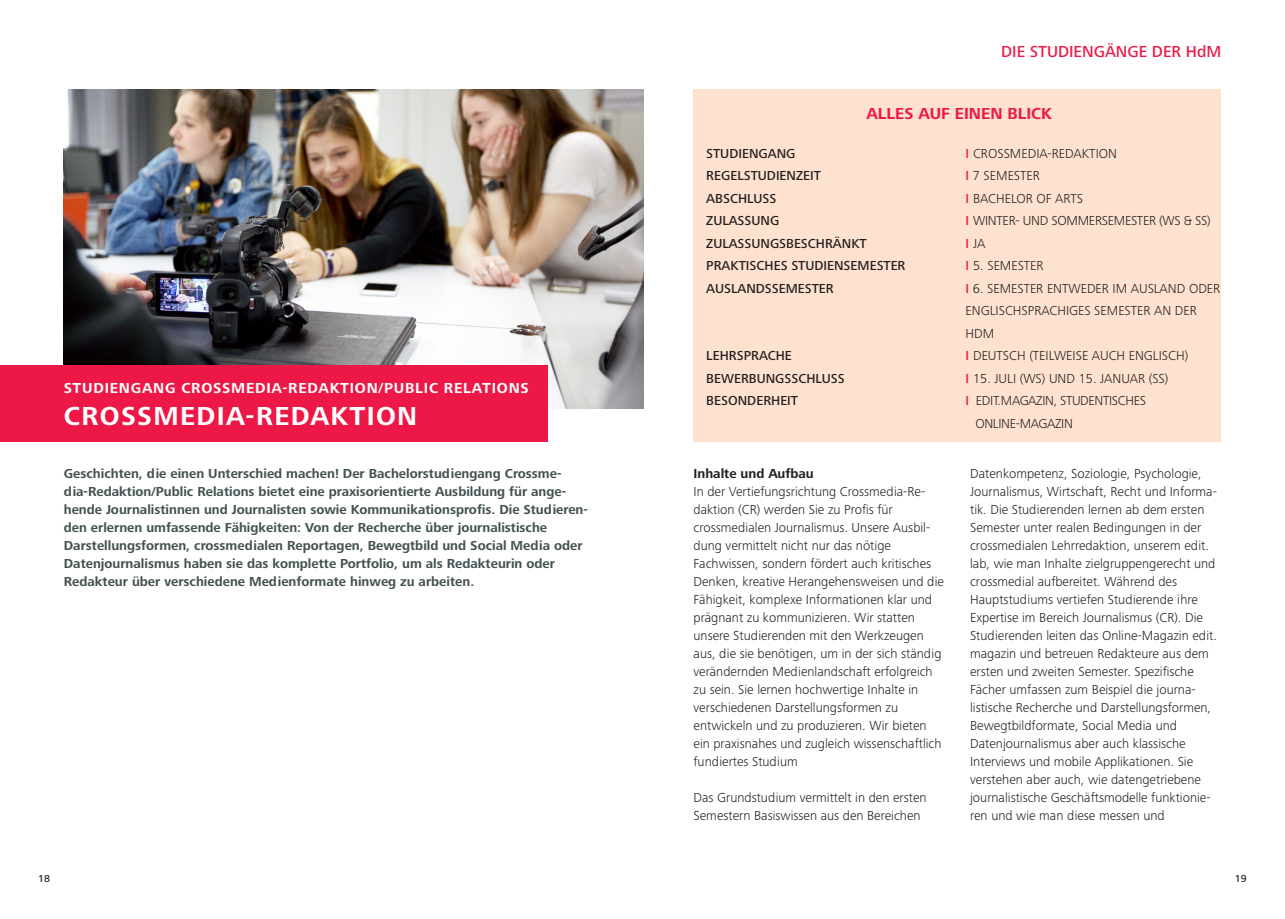
<style>
.page{position:relative;width:1285px;height:919px;background:#fff}
.page>*{position:absolute;margin:0;border:0;box-sizing:border-box;transform-origin:0 0}
.Ü1{font:700 27px "Hd M Frutiger Next Pro";letter-spacing:.05em;color:#fff}
.t1{font:500 16.5px "Hd M Frutiger Next Pro";color:#ed1845}
.t2{font:700 16.5px "Hd M Frutiger Next Pro";color:#ed1845}
.Ü1-2{font:700 15px "Hd M Frutiger Next Pro";letter-spacing:.05em;color:#fff}
.Fließtext{font:300 13.5px/18px "Hd M Frutiger Next Pro";color:#231f20}
.Vorspann_Bold{font:700 13.5px/18px "Hd M Frutiger Next Pro";color:#435151}
.t3{font:500 13.5px/22.5px "Hd M Frutiger Next Pro";color:#231f20}
.Fließtext-2{font:300 13.5px/22.5px "Hd M Frutiger Next Pro";letter-spacing:-.025em;color:#231f20}
.Fließtext-3{font:300 13.5px "Hd M Frutiger Next Pro";letter-spacing:-.02em;color:#231f20}
.Fließtext_medium{font:700 13.5px "Hd M Frutiger Next Pro";color:#231f20}
.t4{font:500 10.5px "Hd M Frutiger Next Pro";color:#231f20}
.s1{font-weight:500;color:#ed1845}
</style>
<div class="page">
<div style="left:0;top:365px;width:547px;height:77px;background:#ed1845"></div>
<img style="left:64px;top:89px;width:579px;height:319px">
<div style="left:13px;top:365px;width:534px;height:77px;background:#ed1845"></div>
<div style="left:693px;top:89px;width:527px;height:353px;background:#fee1ce"></div>
<p class="t1" style="left:1001px;top:42px;width:221px">DIE STUDIENGÄNGE DER HdM</p>
<p class="Ü1-2" style="left:64px;top:380px;width:466px">STUDIENGANG CROSSMEDIA-REDAKTION/PUBLIC RELATIONS</p>
<p class="Ü1" style="left:64px;top:400px;width:355px">CROSSMEDIA-REDAKTION</p>
<p class="Vorspann_Bold" style="left:64px;top:464px;width:525px">Geschichten, die einen Unterschied machen! Der Bachelorstudiengang Crossme&shy;dia-Redaktion/Public Relations bietet eine praxisorientierte Ausbildung für ange&shy;hende Journalistinnen und Journalisten sowie Kommunikationsprofis. Die Studieren&shy;den erlernen umfassende Fähigkeiten: Von der Recherche über journalistische Darstellungsformen, crossmedialen Reportagen, Bewegtbild und Social Media oder Datenjournalismus haben sie das komplette Portfolio, um als Redakteurin oder Redakteur über verschiedene Medienformate hinweg zu arbeiten.</p>
<p class="t2" style="left:866px;top:104px;width:187px">ALLES AUF EINEN BLICK</p>
<p class="t3" style="left:706px;top:142px;width:91px">STUDIENGANG</p>
<p class="t3" style="left:706px;top:164px;width:116px">REGELSTUDIENZEIT</p>
<p class="t3" style="left:706px;top:187px;width:72px">ABSCHLUSS</p>
<p class="t3" style="left:706px;top:209px;width:162px">ZULASSUNG<br>ZULASSUNGSBESCHRÄNKT</p>
<p class="t3" style="left:706px;top:254px;width:201px">PRAKTISCHES STUDIENSEMESTER</p>
<p class="t3" style="left:706px;top:277px;width:129px">AUSLANDSSEMESTER</p>
<p class="t3" style="left:706px;top:344px;width:87px">LEHRSPRACHE</p>
<p class="t3" style="left:706px;top:367px;width:140px">BEWERBUNGSSCHLUSS</p>
<p class="t3" style="left:706px;top:389px;width:93px">BESONDERHEIT</p>
<p class="Fließtext_medium" style="left:693px;top:466px;width:122px">Inhalte und Aufbau</p>
<p class="Fließtext" style="left:693px;top:482px;width:252px">In der Vertiefungsrichtung Crossmedia-Re&shy;daktion (CR) werden Sie zu Profis für crossmedialen Journalismus. Unsere Ausbil&shy;dung vermittelt nicht nur das nötige Fachwissen, sondern fördert auch kritisches Denken, kreative Herangehensweisen und die Fähigkeit, komplexe Informationen klar und prägnant zu kommunizieren. Wir statten unsere Studierenden mit den Werkzeugen aus, die sie benötigen, um in der sich ständig verändernden Medienlandschaft erfolgreich zu sein. Sie lernen hochwertige Inhalte in verschiedenen Darstellungsformen zu entwickeln und zu produzieren. Wir bieten ein praxisnahes und zugleich wissenschaftlich fundiertes Studium</p>
<p class="Fließtext" style="left:693px;top:788px;width:234px">Das Grundstudium vermittelt in den ersten<br>Semestern Basiswissen aus den Bereichen</p>
<p class="Fließtext" style="left:965px;top:144px;width:153px"><span class="s1">I</span> CROSSMEDIA-REDAKTION</p>
<p class="Fließtext" style="left:965px;top:167px;width:76px"><span class="s1">I</span> 7 SEMESTER</p>
<p class="Fließtext" style="left:965px;top:189px;width:119px"><span class="s1">I</span> BACHELOR OF ARTS</p>
<p class="Fließtext-3" style="left:965px;top:213px;width:246px"><span class="s1">I</span> WINTER- UND SOMMERSEMESTER (WS &amp; SS)</p>
<p class="Fließtext" style="left:965px;top:234px;width:21px"><span class="s1">I</span> JA</p>
<p class="Fließtext" style="left:965px;top:257px;width:79px"><span class="s1">I</span> 5. SEMESTER</p>
<p class="Fließtext" style="left:965px;top:277px;width:256px;line-height:22.5px"><span class="s1">I</span> 6. SEMESTER ENTWEDER IM AUSLAND ODER<br>ENGLISCHSPRACHIGES SEMESTER AN DER<br>HDM</p>
<p class="Fließtext" style="left:965px;top:347px;width:224px"><span class="s1">I</span> DEUTSCH (TEILWEISE AUCH ENGLISCH)</p>
<p class="Fließtext-2" style="left:965px;top:367px;width:204px"><span class="s1">I</span> 15. JULI (WS) UND 15. JANUAR (SS)<br><span class="s1">I</span> EDIT.MAGAZIN, STUDENTISCHES</p>
<p class="Fließtext-2" style="left:975px;top:412px;width:99px">ONLINE-MAGAZIN</p>
<p class="Fließtext" style="left:969px;top:464px;width:248px">Datenkompetenz, Soziologie, Psychologie, Journalismus, Wirtschaft, Recht und Informa&shy;tik. Die Studierenden lernen ab dem ersten Semester unter realen Bedingungen in der crossmedialen Lehrredaktion, unserem edit. lab, wie man Inhalte zielgruppengerecht und crossmedial aufbereitet. Während des Hauptstudiums vertiefen Studierende ihre Expertise im Bereich Journalismus (CR). Die Studierenden leiten das Online-Magazin edit. magazin und betreuen Redakteure aus dem ersten und zweiten Semester. Spezifische Fächer umfassen zum Beispiel die journa&shy;listische Recherche und Darstellungsformen, Bewegtbildformate, Social Media und Datenjournalismus aber auch klassische Interviews und mobile Applikationen. Sie verstehen aber auch, wie datengetriebene journalistische Geschäftsmodelle funktionie&shy;ren und wie man diese messen und</p>
<p class="t4" style="left:38px;top:872px;width:13px">18</p>
<p class="t4" style="left:1234px;top:872px;width:13px">19</p>
</div>
